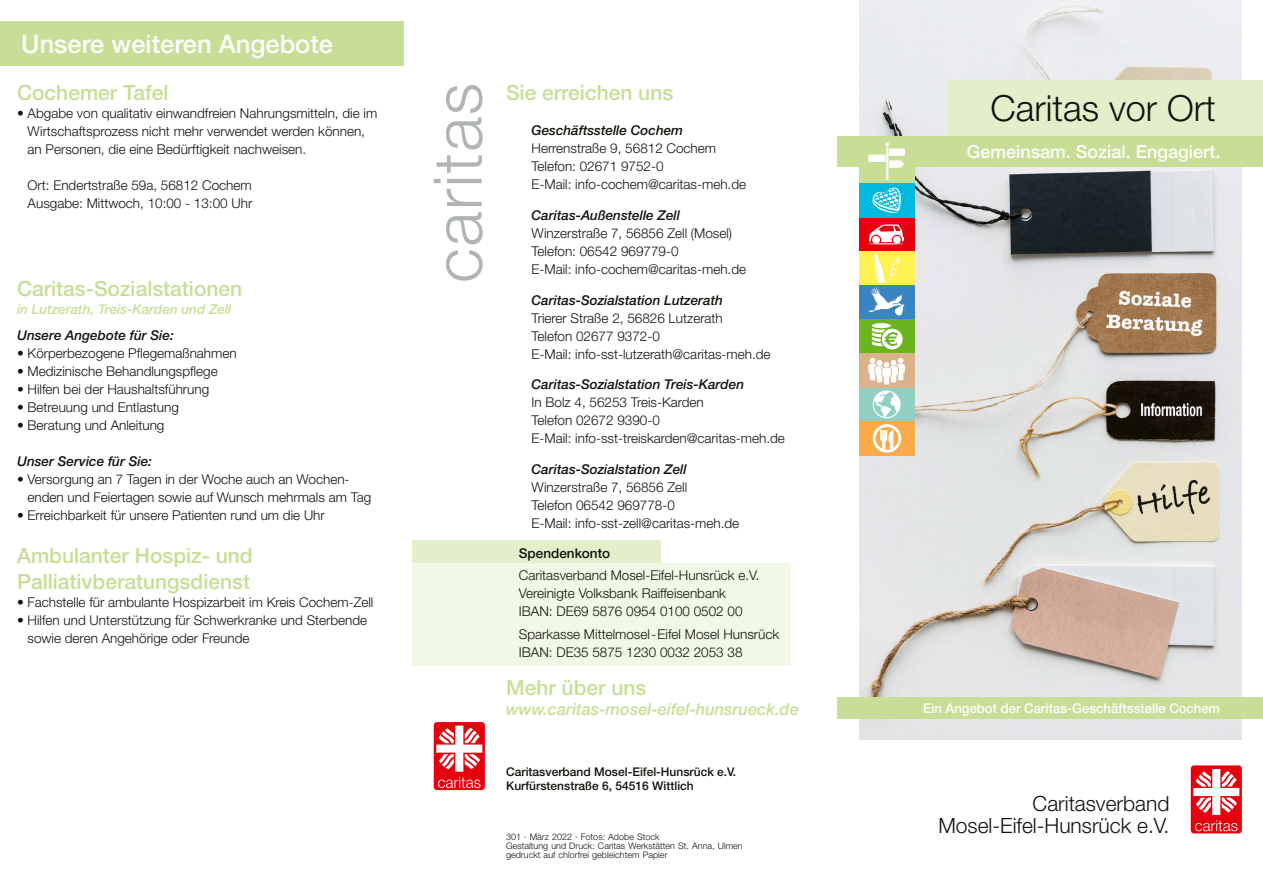
<style>
.page{position:relative;width:1263px;height:893px;background:#fff}
.page>*{position:absolute;margin:0;border:0;box-sizing:border-box;transform-origin:0 0}
.t1{font:300 36px "Helvetica Neue LT Std";color:#12120d}
.t2{font:500 25.5px "Helvetica Neue LT Std";color:#fff}
.t3{font:500 21px/25.2px "Helvetica Neue LT Std";color:#c8de96}
._008-Einrichtungsnam{font:300 21px/22.5px "Helvetica Neue LT Std";color:#12120d;text-align:right}
.t4{font:500 18px "Helvetica Neue LT Std";color:#fff}
.t5{font:italic 500 16.5px "Helvetica Neue LT Std";color:#c8de96}
.t6{font:300 13.5px/18px "Helvetica Neue LT Std";color:#12120d}
.t7{font:italic 500 13.5px "Helvetica Neue LT Std";color:#12120d}
.t8{font:500 13.5px "Helvetica Neue LT Std";color:#fff}
.t9{font:italic 500 13.5px "Helvetica Neue LT Std";color:#c8de96}
.t10{font:500 13.5px "Helvetica Neue LT Std";color:#12120d}
.t11{font:500 12px "Helvetica Neue LT Std";color:#12120d}
._010-Impressum-unten{font:300 9px/9px "Helvetica Neue LT Std";letter-spacing:.005em;color:#12120d}
</style>
<div class="page">
<img style="left:859px;top:0;width:383px;height:740px">
<div style="left:838px;top:136px;width:425px;height:31px;background:#c8de96"></div>
<div style="left:859px;top:217px;width:55px;height:34px;background:#e7000e"></div>
<div style="left:859px;top:149px;width:55px;height:34px;background:#c8de96"></div>
<svg style="left:868px;top:142px;width:37px;height:37px"></svg>
<svg style="left:868px;top:224px;width:36px;height:20px"></svg>
<div style="left:859px;top:183px;width:55px;height:34px;background:#01b9df"></div>
<svg style="left:872px;top:188px;width:29px;height:25px"></svg>
<div style="left:859px;top:251px;width:55px;height:34px;background:#fff14f"></div>
<div style="left:859px;top:285px;width:55px;height:34px;background:#3984c3"></div>
<svg style="left:868px;top:254px;width:37px;height:62px"></svg>
<div style="left:859px;top:319px;width:55px;height:34px;background:#6cb41e"></div>
<svg style="left:872px;top:323px;width:30px;height:26px"></svg>
<div style="left:859px;top:387px;width:55px;height:34px;background:#91cfc3"></div>
<svg style="left:873px;top:390px;width:27px;height:28px"></svg>
<div style="left:859px;top:353px;width:55px;height:34px;background:#dbb289"></div>
<svg style="left:868px;top:358px;width:37px;height:26px"></svg>
<div style="left:859px;top:421px;width:55px;height:34px;background:#f8ab48"></div>
<svg style="left:873px;top:424px;width:28px;height:29px"></svg>
<div style="left:948px;top:80px;width:315px;height:56px;background:#e3efcb"></div>
<svg style="left:446px;top:250px;width:37px;height:31px"></svg>
<svg style="left:446px;top:212px;width:37px;height:32px"></svg>
<svg style="left:446px;top:189px;width:36px;height:17px"></svg>
<hr style="left:447px;top:179px;width:35px;height:4px;background:#b1b4b4">
<svg style="left:434px;top:179px;width:6px;height:4px"></svg>
<svg style="left:437px;top:155px;width:45px;height:18px"></svg>
<svg style="left:446px;top:85px;width:37px;height:64px"></svg>
<div style="left:1191px;top:765px;width:51px;height:68px;background:#e7000e;border-radius:3px"></div>
<svg style="left:1193px;top:769px;width:46px;height:62px"></svg>
<div style="left:434px;top:722px;width:51px;height:68px;background:#e7000e;border-radius:3px"></div>
<svg style="left:436px;top:726px;width:46px;height:62px"></svg>
<div style="left:838px;top:697px;width:425px;height:22px;background:#c8de96"></div>
<div style="left:0;top:21px;width:404px;height:45px;background:#c8de96"></div>
<div style="left:412px;top:540px;width:249px;height:23px;background:#e3efcb"></div>
<div style="left:412px;top:563px;width:379px;height:102px;background:#f1f8e5"></div>
<p class="t2" style="left:21px;top:28px;width:313px">Unsere weiteren Angebote</p>
<p class="t3" style="left:17px;top:80px;width:153px">Cochemer Tafel</p>
<p class="t6" style="left:28px;top:104px;width:351px;text-indent:-11px">• Abgabe von qualitativ einwandfreien Nahrungsmitteln, die im<br>Wirtschaftsprozess nicht mehr verwendet werden können, an Personen, die eine Bedürftigkeit nachweisen.</p>
<p class="t6" style="left:28px;top:176px;width:226px">Ort: Endertstraße 59a, 56812 Cochem<br>Ausgabe: Mittwoch, 10:00 - 13:00 Uhr</p>
<p class="t3" style="left:17px;top:275px;width:227px">Caritas-Sozialstationen</p>
<p class="t9" style="left:17px;top:301px;width:216px">in Lutzerath, Treis-Karden und Zell</p>
<p class="t7" style="left:17px;top:327px;width:158px">Unsere Angebote für Sie:</p>
<p class="t6" style="left:17px;top:344px;width:221px">• Körperbezogene Pflegemaßnahmen</p>
<p class="t6" style="left:17px;top:362px;width:202px">• Medizinische Behandlungspflege</p>
<p class="t6" style="left:17px;top:380px;width:194px">• Hilfen bei der Haushaltsführung</p>
<p class="t6" style="left:17px;top:398px;width:163px">• Betreuung und Entlastung</p>
<p class="t6" style="left:17px;top:416px;width:149px">• Beratung und Anleitung</p>
<p class="t7" style="left:17px;top:453px;width:137px">Unser Service für Sie:</p>
<p class="t6" style="left:28px;top:470px;width:345px;text-indent:-11px">• Versorgung an 7 Tagen in der Woche auch an Wochen&shy;enden und Feiertagen sowie auf Wunsch mehrmals am Tag</p>
<p class="t6" style="left:17px;top:506px;width:309px">• Erreichbarkeit für unsere Patienten rund um die Uhr</p>
<p class="t3" style="left:17px;top:543px;width:237px">Ambulanter Hospiz- und<br>Palliativberatungsdienst</p>
<p class="t6" style="left:17px;top:593px;width:358px">• Fachstelle für ambulante Hospizarbeit im Kreis Cochem-Zell</p>
<p class="t6" style="left:28px;top:611px;width:341px;text-indent:-11px">• Hilfen und Unterstützung für Schwerkranke und Sterbende sowie deren Angehörige oder Freunde</p>
<p class="t3" style="left:506px;top:80px;width:169px">Sie erreichen uns</p>
<p class="t7" style="left:531px;top:122px;width:153px">Geschäftsstelle Cochem</p>
<p class="t6" style="left:531px;top:139px;width:186px">Herrenstraße 9, 56812 Cochem</p>
<p class="t6" style="left:531px;top:157px;width:134px">Telefon: 02671 9752-0</p>
<p class="t6" style="left:531px;top:175px;width:216px">E-Mail: info-cochem@caritas-meh.de</p>
<p class="t7" style="left:531px;top:207px;width:150px">Caritas-Außenstelle Zell</p>
<p class="t6" style="left:531px;top:224px;width:202px">Winzerstraße 7, 56856 Zell (Mosel)</p>
<p class="t6" style="left:531px;top:242px;width:149px">Telefon: 06542 969779-0</p>
<p class="t6" style="left:531px;top:260px;width:216px">E-Mail: info-cochem@caritas-meh.de</p>
<p class="t7" style="left:531px;top:292px;width:193px">Caritas-Sozialstation Lutzerath</p>
<p class="t6" style="left:531px;top:308px;width:193px">Trierer Straße 2, 56826 Lutzerath</p>
<p class="t6" style="left:531px;top:326px;width:130px">Telefon 02677 9372-0</p>
<p class="t6" style="left:531px;top:344px;width:241px">E-Mail: info-sst-lutzerath@caritas-meh.de</p>
<p class="t7" style="left:531px;top:376px;width:214px">Caritas-Sozialstation Treis-Karden</p>
<p class="t6" style="left:531px;top:393px;width:174px">In Bolz 4, 56253 Treis-Karden</p>
<p class="t6" style="left:531px;top:411px;width:130px">Telefon 02672 9390-0</p>
<p class="t6" style="left:531px;top:429px;width:255px">E-Mail: info-sst-treiskarden@caritas-meh.de</p>
<p class="t7" style="left:531px;top:461px;width:157px">Caritas-Sozialstation Zell</p>
<p class="t6" style="left:531px;top:478px;width:157px">Winzerstraße 7, 56856 Zell</p>
<p class="t6" style="left:531px;top:496px;width:145px">Telefon 06542 969778-0</p>
<p class="t6" style="left:531px;top:514px;width:209px">E-Mail: info-sst-zell@caritas-meh.de</p>
<p class="t10" style="left:519px;top:545px;width:93px">Spendenkonto</p>
<p class="t6" style="left:519px;top:566px;width:242px">Caritasverband Mosel-Eifel-Hunsrück e.V.<br>Vereinigte Volksbank Raiffeisenbank</p>
<p class="t6" style="left:519px;top:602px;width:225px">IBAN: DE69 5876 0954 0100 0502 00</p>
<p class="t6" style="left:519px;top:624px;width:262px">Sparkasse Mittelmosel-Eifel Mosel Hunsrück</p>
<p class="t6" style="left:519px;top:642px;width:225px">IBAN: DE35 5875 1230 0032 2053 38</p>
<p class="t3" style="left:506px;top:675px;width:142px">Mehr über uns</p>
<p class="t5" style="left:506px;top:699px;width:294px">www.caritas-mosel-eifel-hunsrueck.de</p>
<p class="t11" style="left:506px;top:764px;width:232px">Caritasverband Mosel-Eifel-Hunsrück e.V.</p>
<p class="t11" style="left:506px;top:779px;width:189px">Kurfürstenstraße 6, 54516 Wittlich</p>
<p class="_010-Impressum-unten" style="left:506px;top:832px;width:238px">301 · März 2022 · Fotos: Adobe Stock<br>Gestaltung und Druck: Caritas Werkstätten St. Anna, Ulmen gedruckt auf chlorfrei gebleichtem Papier</p>
<p class="t1" style="left:990px;top:86px;width:227px">Caritas vor Ort</p>
<p class="t4" style="left:967px;top:141px;width:255px">Gemeinsam. Sozial. Engagiert.</p>
<p class="t8" style="left:923px;top:700px;width:298px">Ein Angebot der Caritas-Geschäftsstelle Cochem</p>
<p class="_008-Einrichtungsnam" style="left:938px;top:792px;width:233px">Caritasverband<br>Mosel-Eifel-Hunsrück e.V.</p>
</div>
